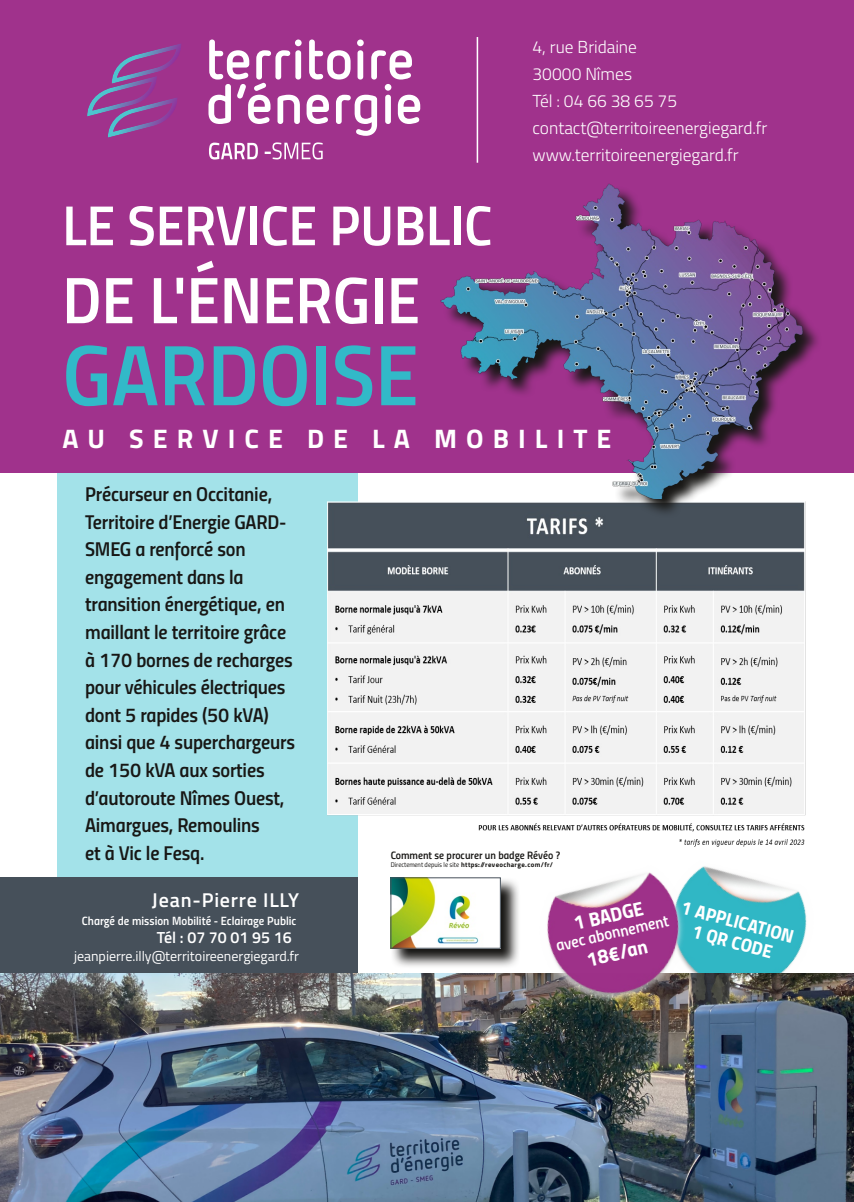
<style>
.page{position:relative;width:854px;height:1202px;background:#fff}
.page>*{position:absolute;margin:0;border:0;box-sizing:border-box;transform-origin:0 0}
.t1{font:86px "Titillium Semibold Upright";color:#32b9c8}
.t2{font:65.8px "Titillium Semibold Upright";color:#fff}
.t3{font:56.4px "Titillium Semibold Upright";color:#fff}
.t4{font:700 26.8px "Titillium";letter-spacing:.34em;color:#fff}
.t5{font:20px/27.6px "Titillium Semibold Upright";letter-spacing:-.01em;color:#181715}
.t6{font:600 20px "Titillium";letter-spacing:.04em;color:#fff}
.t7{font:20px "Titillium Bold Upright";color:#fff}
.t8{font:19px/20.6px "Titillium Bold Upright";color:#fff;text-align:center}
.t9{font:300 17.4px/27px "Titillium";color:#fff}
.t10{font:16.4px "Titillium Semibold Upright";color:#fff}
.t11{font:600 16px "Titillium";color:#fff}
.t12{font:14px "Titillium";letter-spacing:-.005em;color:#fff}
.t13{font:12px "Titillium Semibold Upright";color:#fff}
.t14{font:10.8px "Titillium Semibold Upright";letter-spacing:-.005em;color:#181715}
.t15{font:700 6.8px "Titillium";letter-spacing:.045em;color:#181715}
.s1{font-family:"Titillium Regular Upright";font-weight:400}
</style>
<div class="page">
<div style="left:57px;top:463px;width:300px;height:566px;background:#a3e2e9"></div>
<div style="left:0;top:878px;width:357px;height:102px;background:#46505a"></div>
<img style="left:743px;top:876px;width:64px;height:97px">
<div style="left:0;top:0;width:853px;height:472px;background:#a0328c"></div>
<hr style="left:476px;top:37px;width:2px;height:126px;background:#fff">
<svg style="left:87px;top:44px;width:94px;height:94px"></svg>
<svg style="left:208px;top:40px;width:212px;height:96px"></svg>
<svg style="left:209px;top:142px;width:113px;height:18px"></svg>
<img style="left:0;top:973px;width:853px;height:229px">
<svg style="left:390px;top:877px;width:103px;height:90px;background:#8f928a"></svg>
<img style="left:393px;top:880px;width:100px;height:66px">
<img style="left:327px;top:501px;width:479px;height:351px">
<svg style="left:356px;top:145px;width:450px;height:374px"></svg>
<img style="left:431px;top:180px;width:422px;height:319px">
<img style="left:493px;top:810px;width:250px;height:212px">
<p class="t9" style="left:532px;top:35px;width:236px">4, rue Bridaine<br>30000 Nîmes<br>Tél : 04 66 38 65 75 contact@territoireenergiegard.fr www.territoireenergiegard.fr</p>
<h3 class="t3" style="left:62px;top:203px;width:431px">LE SERVICE PUBLIC</h3>
<h2 class="t2" style="left:62px;top:274px;width:359px">DE L'ÉNERGIE</h2>
<h1 class="t1" style="left:62px;top:341px;width:357px">GARDOISE</h1>
<h3 class="t4" style="left:62px;top:428px;width:550px">AU SERVICE DE LA MOBILITE</h3>
<p class="t5" style="left:85px;top:482px;width:211px">Précurseur en Occitanie,<br>Territoire d’Energie GARD-<br>SMEG a renforcé son engagement dans la transition énergétique, en maillant le territoire grâce à 170 bornes de recharges pour véhicules électriques dont 5 rapides (50 kVA) ainsi que 4 superchargeurs de 150 kVA aux sorties d’autoroute Nîmes Ouest,<br>Aimargues, Remoulins<br>et à Vic le Fesq.</p>
<p class="t6" style="left:152px;top:892px;width:148px">Jean-Pierre ILLY</p>
<p class="t13" style="left:82px;top:916px;width:216px">Chargé de mission Mobilité - Eclairage Public</p>
<p class="t11" style="left:157px;top:931px;width:136px">Tél : 07 70 01 95 16</p>
<p class="t12" style="left:74px;top:950px;width:226px">jeanpierre.illy@territoireenergiegard.fr</p>
<p class="t14" style="left:390px;top:850px;width:171px">Comment se procurer un badge Révéo ?</p>
<p class="t15" style="left:390px;top:861px;width:164px"><span class="s1">Directement depuis le site</span> https://reveocharge.com/fr/</p>
<p class="t7" style="left:572px;top:916px;width:72px;rotate:-13deg">1 BADGE</p>
<p class="t10" style="left:554px;top:939px;width:117px;rotate:-13deg">avec abonnement</p>
<p class="t7" style="left:584px;top:952px;width:64px;rotate:-13deg">18€/an</p>
<p class="t8" style="left:683px;top:898px;width:117px;rotate:15deg">1 APPLICATION<br>1 QR CODE</p>
</div>
